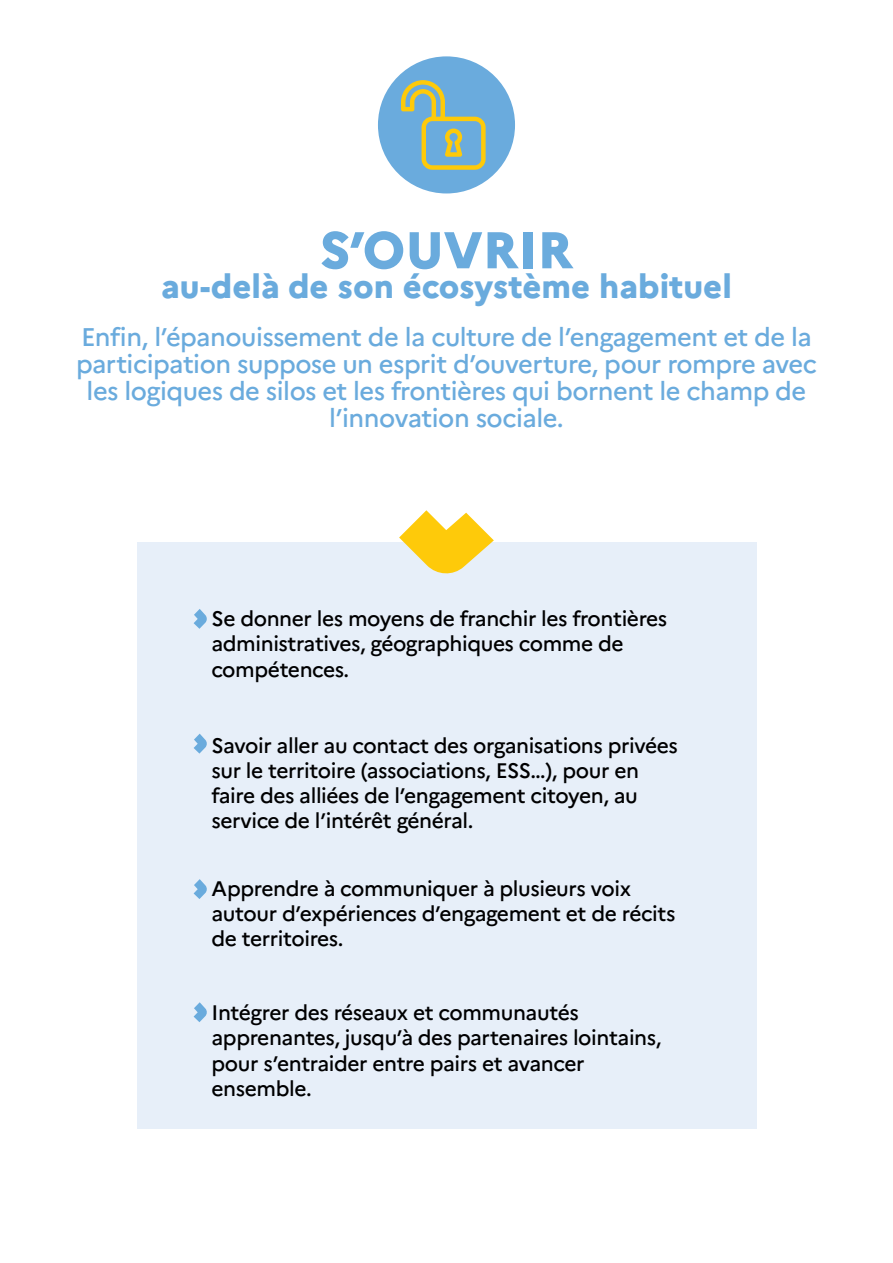
<style>
.page{position:relative;width:893px;height:1263px;background:#fff}
.page>*{position:absolute;margin:0;border:0;box-sizing:border-box;transform-origin:0 0}
.t1{font:800 51.6px "Marianne";color:#6aabdd}
.t2{font:800 33px "Marianne";color:#6aabdd}
.t3{font:500 25.5px/27px "Marianne";letter-spacing:-.02em;color:#6aabdd;text-align:center}
.t4{font:500 21px/25.2px "Marianne";letter-spacing:-.02em;color:#000001}
</style>
<div class="page">
<div style="left:378px;top:56px;width:137px;height:137px;background:#6aabdd;border-radius:50%"></div>
<svg style="left:401px;top:80px;width:85px;height:90px"></svg>
<div style="left:137px;top:543px;width:619px;height:586px;background:#e7eff9"></div>
<svg style="left:399px;top:510px;width:95px;height:64px"></svg>
<svg style="left:194px;top:609px;width:13px;height:20px"></svg>
<svg style="left:194px;top:734px;width:13px;height:20px"></svg>
<svg style="left:194px;top:879px;width:13px;height:20px"></svg>
<svg style="left:194px;top:1002px;width:13px;height:20px"></svg>
<p class="t1" style="left:320px;top:218px;width:254px">S’OUVRIR</p>
<p class="t2" style="left:161px;top:266px;width:572px">au-delà de son écosystème habituel</p>
<p class="t3" style="left:76px;top:324px;width:742px">Enfin, l’épanouissement de la culture de l’engagement et de la participation suppose un esprit d’ouverture, pour rompre avec les logiques de silos et les frontières qui bornent le champ de l’innovation sociale.</p>
<p class="t4" style="left:211px;top:606px;width:457px">Se donner les moyens de franchir les frontières administratives, géographiques comme de compétences.</p>
<p class="t4" style="left:211px;top:732px;width:468px">Savoir aller au contact des organisations privées sur le territoire (associations, ESS…), pour en faire des alliées de l’engagement citoyen, au service de l’intérêt général.</p>
<p class="t4" style="left:211px;top:876px;width:465px">Apprendre à communiquer à plusieurs voix autour d’expériences d’engagement et de récits de territoires.</p>
<p class="t4" style="left:211px;top:1000px;width:451px">Intégrer des réseaux et communautés apprenantes, jusqu’à des partenaires lointains, pour s’entraider entre pairs et avancer ensemble.</p>
</div>
